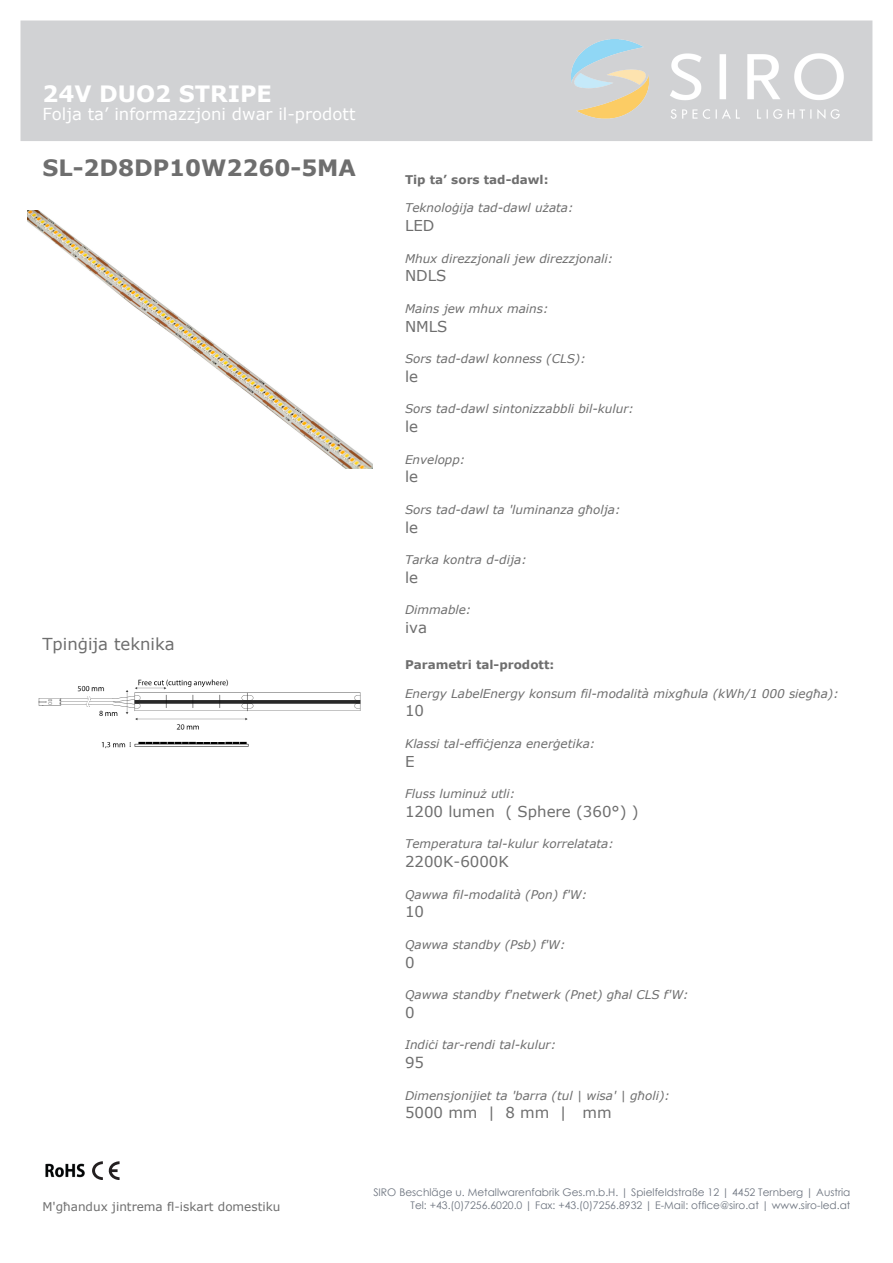
<style>
.page{position:relative;width:893px;height:1263px;background:#fff}
.page>*{position:absolute;margin:0;border:0;box-sizing:border-box;transform-origin:0 0}
.t1{font:700 22.5px "Verdana";color:#6e6e6e}
.t2{font:700 22.5px "Verdana";color:#fff}
.t3{font:16.5px "Verdana";color:#fff}
.t4{font:16.5px "Verdana";color:#6e6e6e}
.t5{font:15px "Verdana";color:#6e6e6e}
.t6{font:italic 12px "Verdana";color:#6e6e6e}
.t7{font:700 12px "Verdana";color:#6e6e6e}
.t8{font:12px "Verdana";color:#6e6e6e}
.t9{font:10.5px/12.6px "Century Gothic";color:#6d747f;text-align:right}
</style>
<div class="page">
<div style="left:21px;top:21px;width:851px;height:120px;background:#d1d2d4"></div>
<img style="left:571px;top:40px;width:272px;height:78px">
<img style="left:45px;top:1163px;width:40px;height:15px">
<svg style="left:92px;top:1161px;width:27px;height:19px"></svg>
<img style="left:27px;top:210px;width:345px;height:259px">
<img style="left:38px;top:679px;width:323px;height:70px">
<h1 class="t2" style="left:42px;top:80px;width:231px">24V DUO2 STRIPE</h1>
<h2 class="t3" style="left:42px;top:104px;width:315px">Folja ta’ informazzjoni dwar il-prodott</h2>
<h1 class="t1" style="left:42px;top:154px;width:315px">SL-2D8DP10W2260-5MA</h1>
<h2 class="t4" style="left:42px;top:633px;width:134px">Tpinġija teknika</h2>
<p class="t7" style="left:405px;top:172px;width:145px">Tip ta’ sors tad-dawl:</p>
<p class="t6" style="left:405px;top:200px;width:170px">Teknoloġija tad-dawl użata:</p>
<p class="t5" style="left:405px;top:216px;width:31px">LED</p>
<p class="t6" style="left:405px;top:250px;width:210px">Mhux direzzjonali jew direzzjonali:</p>
<p class="t5" style="left:405px;top:266px;width:43px">NDLS</p>
<p class="t6" style="left:405px;top:301px;width:145px">Mains jew mhux mains:</p>
<p class="t5" style="left:405px;top:316px;width:44px">NMLS</p>
<p class="t6" style="left:405px;top:351px;width:182px">Sors tad-dawl konness (CLS):</p>
<p class="t5" style="left:405px;top:367px;width:15px">le</p>
<p class="t6" style="left:405px;top:401px;width:230px">Sors tad-dawl sintonizzabbli bil-kulur:</p>
<p class="t5" style="left:405px;top:417px;width:15px">le</p>
<p class="t6" style="left:405px;top:451px;width:62px">Envelopp:</p>
<p class="t5" style="left:405px;top:467px;width:15px">le</p>
<p class="t6" style="left:405px;top:502px;width:217px">Sors tad-dawl ta 'luminanza għolja:</p>
<p class="t5" style="left:405px;top:517px;width:15px">le</p>
<p class="t6" style="left:405px;top:552px;width:123px">Tarka kontra d-dija:</p>
<p class="t5" style="left:405px;top:568px;width:15px">le</p>
<p class="t6" style="left:405px;top:602px;width:68px">Dimmable:</p>
<p class="t5" style="left:405px;top:618px;width:23px">iva</p>
<p class="t7" style="left:405px;top:657px;width:151px">Parametri tal-prodott:</p>
<p class="t6" style="left:405px;top:685px;width:435px">Energy LabelEnergy konsum fil-modalità mixgħula (kWh/1 000 siegħa):</p>
<p class="t5" style="left:405px;top:701px;width:21px">10</p>
<p class="t6" style="left:405px;top:736px;width:192px">Klassi tal-effiċjenza enerġetika:</p>
<p class="t5" style="left:405px;top:751px;width:11px">E</p>
<p class="t6" style="left:405px;top:786px;width:112px">Fluss luminuż utli:</p>
<p class="t5" style="left:405px;top:802px;width:235px">1200 lumen ( Sphere (360°) )</p>
<p class="t6" style="left:405px;top:836px;width:210px">Temperatura tal-kulur korrelatata:</p>
<p class="t5" style="left:405px;top:852px;width:105px">2200K-6000K</p>
<p class="t6" style="left:405px;top:886px;width:184px">Qawwa fil-modalità (Pon) f'W:</p>
<p class="t5" style="left:405px;top:902px;width:21px">10</p>
<p class="t6" style="left:405px;top:937px;width:162px">Qawwa standby (Psb) f'W:</p>
<p class="t5" style="left:405px;top:952px;width:11px">0</p>
<p class="t6" style="left:405px;top:987px;width:285px">Qawwa standby f'netwerk (Pnet) għal CLS f'W:</p>
<p class="t5" style="left:405px;top:1003px;width:11px">0</p>
<p class="t6" style="left:405px;top:1037px;width:153px">Indiċi tar-rendi tal-kulur:</p>
<p class="t5" style="left:405px;top:1053px;width:21px">95</p>
<p class="t6" style="left:405px;top:1087px;width:266px">Dimensjonijiet ta 'barra (tul | wisa' | għoli):</p>
<p class="t5" style="left:405px;top:1103px;width:208px">5000 mm | 8 mm | mm</p>
<p class="t8" style="left:42px;top:1198px;width:239px">M'għandux jintrema fl-iskart domestiku</p>
<p class="t9" style="left:373px;top:1186px;width:479px">SIRO Beschläge u. Metallwarenfabrik Ges.m.b.H. | Spielfeldstraße 12 | 4452 Ternberg | Austria<br>Tel: +43.(0)7256.6020.0 | Fax: +43.(0)7256.8932 | E-Mail: office@siro.at | www.siro-led.at</p>
</div>
